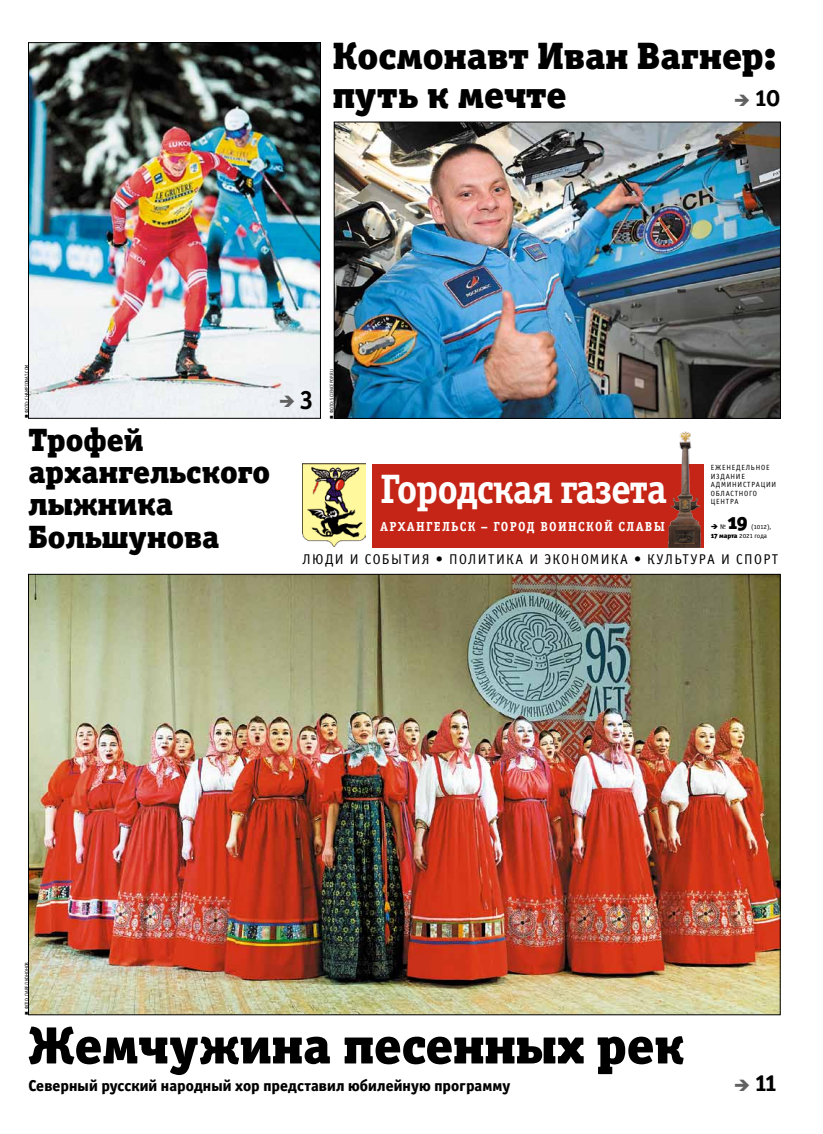
<style>
.page{position:relative;width:823px;height:1134px;background:#fff}
.page>*{position:absolute;margin:0;border:0;box-sizing:border-box;transform-origin:0 0}
.t1{font:52.5px "Officina Serif Black OSC";color:#000}
.t2{font:41.2px "Officina Serif Bold C";letter-spacing:-.03em;color:#fff}
.t3{font:38.2px/38.2px "Officina Serif Black OSC";color:#000}
.t4{font:32.3px/32.3px "Officina Serif Black OSC";color:#000}
.t5{font:26.2px "Officina Serif Bold OSC";color:#000}
.t6{font:19.9px "Officina Sans Black OSC";color:#000}
.t7{font:15.8px "Officina Sans Extra Bold C";letter-spacing:.005em;color:#000}
.t8{font:14.2px "Officina Sans Book C";letter-spacing:.1em;color:#000}
.t9{font:13.2px "Officina Serif Bold C";letter-spacing:.1em;color:#fff}
.t10{font:7.5px/8.5px "Officina Sans Book C";letter-spacing:.1em;color:#000}
.t11{font:6.9px/9.3px "Officina Sans Book OSC";letter-spacing:-.025em;color:#000}
.t12{font:5px "Officina Sans Book OSC";color:#000}
.s1{font-family:"Officina Sans Black OSC"}
</style>
<div class="page">
<div style="left:372px;top:464px;width:331px;height:83px;background:#c52516"></div>
<img style="left:302px;top:464px;width:64px;height:83px">
<img style="left:667px;top:431px;width:34px;height:116px">
<img style="left:30px;top:576px;width:747px;height:437px">
<img style="left:336px;top:124px;width:442px;height:293px">
<div style="left:334px;top:122px;width:446px;height:297px;border:1px solid #000"></div>
<img style="left:30px;top:45px;width:288px;height:371px">
<div style="left:28px;top:43px;width:292px;height:375px;border:1px solid #000"></div>
<svg style="left:280px;top:395px;width:14px;height:12px"></svg>
<h3 class="t3" style="left:333px;top:37px;width:444px">Космонавт Иван Вагнер: путь к мечте</h3>
<h3 class="t5" style="left:753px;top:83px;width:28px">10</h3>
<p class="t12" style="left:24px;top:413px;width:50px;rotate:-90deg">фото: championat.com</p>
<h3 class="t4" style="left:28px;top:423px;width:243px">Трофей архангельского лыжника<br>Большунова</h3>
<h3 class="t5" style="left:299px;top:383px;width:16px">3</h3>
<p class="t12" style="left:329px;top:413px;width:45px;rotate:-90deg">фото: sciencepop.ru</p>
<p class="t10" style="left:710px;top:463px;width:67px">еженедельное издание администрации областного центра</p>
<h2 class="t2" style="left:380px;top:465px;width:288px">Городская газета</h2>
<p class="t9" style="left:380px;top:519px;width:286px">Архангельск – город воинской славы</p>
<p class="t11" style="left:719px;top:522px;width:7px">№</p>
<p class="t6" style="left:727px;top:510px;width:21px">19</p>
<p class="t11" style="left:710px;top:522px;width:62px;text-indent:40px">(1012),<br><span class="s1">17 марта</span> 2021 года</p>
<p class="t8" style="left:302px;top:551px;width:477px">люди и события • Политика и экономика • культура и спорт</p>
<p class="t12" style="left:24px;top:1009px;width:49px;rotate:-90deg">фото: павел кононов</p>
<h1 class="t1" style="left:28px;top:1012px;width:656px">Жемчужина песенных рек</h1>
<p class="t7" style="left:28px;top:1075px;width:483px">Северный русский народный хор представил юбилейную программу</p>
<h3 class="t5" style="left:753px;top:1068px;width:26px">11</h3>
</div>
